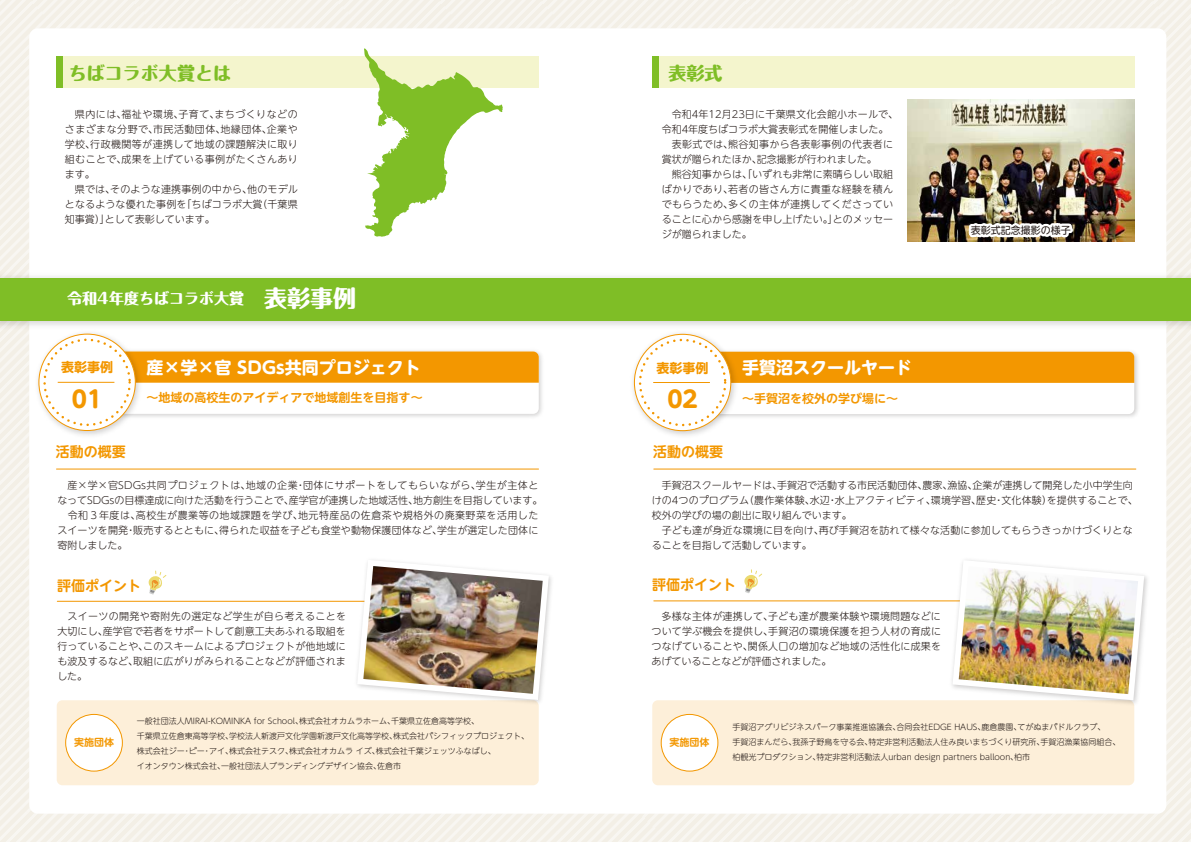
<style>
.page{position:relative;width:1191px;height:842px;background:#f3f0e7}
.page>*{position:absolute;margin:0;border:0;box-sizing:border-box;transform-origin:0 0}
.t1{font:700 23px "UD Shin M Go Pr 6 N";color:#f39700}
.t2{font:800 18px "Maru Fo Pro";color:#7fbe26}
.t3{font:700 17px "UD Shin M Go Pr 6 N";color:#fff}
.t4{font:800 15px "Maru Fo Pro";color:#fff}
.t5{font:700 14px "UD Shin M Go Pr 6 N De";color:#f39700}
.t6{font:700 13px "UD Shin M Go Pr 6 N";color:#f39700}
.t7{font:700 12px "UD Shin M Go Pr 6 N De";color:#f39700}
.t8{font:300 10px/15px "UD Shin M Go Pr 6 N";letter-spacing:.015em;color:#221815}
.t9{font:300 10px/15px "UD Shin M Go Pr 6 N";letter-spacing:.04em;color:#221815}
.t10{font:10px "UD Shin M Go Pr 6 N";color:#221815}
.t11{font:700 10px "UD Shin M Go Pr 6 N De";color:#f39700}
.t12{font:300 8px/15px "UD Shin M Go Pr 6 N";color:#221815}
.s1{font-size:23px}
</style>
<div class="page">
<div style="left:29px;top:28px;width:1137px;height:786px;background:#fff;border-radius:9px"></div>
<div style="left:57px;top:700px;width:482px;height:85px;background:#fdefd9;border-radius:6px"></div>
<img style="left:0;top:269px;width:1191px;height:64px">
<div style="left:0;top:278px;width:1191px;height:42px;background:#7fbe26"></div>
<div style="left:652px;top:57px;width:482px;height:31px;background:#f4f5cd"></div>
<div style="left:57px;top:57px;width:482px;height:31px;background:#f4f5cd"></div>
<div style="left:66px;top:714px;width:56px;height:57px;background:#fff;border-radius:50%"></div>
<div style="left:65px;top:714px;width:58px;height:58px;border:1px solid #f39700;border-radius:50%"></div>
<div style="left:652px;top:700px;width:482px;height:85px;background:#fdefd9;border-radius:6px"></div>
<div style="left:661px;top:714px;width:57px;height:57px;background:#fff;border-radius:50%"></div>
<div style="left:660px;top:714px;width:58px;height:58px;border:1px solid #f39700;border-radius:50%"></div>
<img style="left:146px;top:350px;width:396px;height:67px">
<div style="left:103px;top:351px;width:436px;height:63px;background:#fff;border-radius:6px"></div>
<div style="left:146px;top:351px;width:393px;height:32px;background:#f39700"></div>
<img style="left:31px;top:326px;width:115px;height:110px">
<div style="left:39px;top:334px;width:96px;height:96px;background:#fff;border-radius:50%"></div>
<div style="left:43px;top:339px;width:88px;height:87px;border:2px dashed #f39700;border-radius:50%"></div>
<svg style="left:148px;top:570px;width:19px;height:24px"></svg>
<svg style="left:744px;top:569px;width:18px;height:24px"></svg>
<hr style="left:58px;top:382px;width:56px;height:1px;background:#f39700">
<img style="left:741px;top:351px;width:397px;height:66px">
<div style="left:698px;top:352px;width:436px;height:62px;background:#fff;border-radius:6px"></div>
<div style="left:741px;top:352px;width:393px;height:31px;background:#f39700"></div>
<img style="left:626px;top:327px;width:115px;height:109px">
<div style="left:634px;top:334px;width:97px;height:97px;background:#fff;border-radius:50%"></div>
<div style="left:639px;top:339px;width:87px;height:87px;border:2px dashed #f39700;border-radius:50%"></div>
<hr style="left:653px;top:382px;width:57px;height:1px;background:#f39700">
<hr style="left:57px;top:601px;width:482px;height:1px;background:#f39700">
<hr style="left:654px;top:469px;width:481px;height:1px;background:#f39700">
<hr style="left:56px;top:469px;width:482px;height:1px;background:#f39700">
<hr style="left:654px;top:601px;width:481px;height:1px;background:#f39700">
<img style="left:946px;top:575px;width:202px;height:133px">
<svg style="left:952px;top:560px;width:192px;height:140px"></svg>
<img style="left:958px;top:566px;width:180px;height:128px">
<svg style="left:357px;top:560px;width:192px;height:140px"></svg>
<img style="left:363px;top:566px;width:180px;height:128px">
<svg style="left:364px;top:48px;width:139px;height:189px"></svg>
<div style="left:57px;top:57px;width:6px;height:31px;background:#7fbe26"></div>
<div style="left:652px;top:57px;width:6px;height:31px;background:#7fbe26"></div>
<img style="left:907px;top:99px;width:227px;height:142px">
<img style="left:965px;top:195px;width:111px;height:83px">
<h2 class="t2" style="left:69px;top:58px;width:164px">ちばコラボ大賞とは</h2>
<h2 class="t2" style="left:668px;top:58px;width:55px">表彰式</h2>
<p class="t9" style="left:65px;top:106px;width:234px">　県内には、福祉や環境、子育て、まちづくりなどのさまざまな分野で、市民活動団体、地縁団体、企業や学校、行政機関等が連携して地域の課題解決に取り組むことで、成果を上げている事例がたくさんあります。<br>　県では、そのような連携事例の中から、他のモデルとなるような優れた事例を「ちばコラボ大賞（千葉県知事賞）」として表彰しています。</p>
<p class="t8" style="left:661px;top:106px;width:238px">　令和4年12月23日に千葉県文化会館小ホールで、令和4年度ちばコラボ大賞表彰式を開催しました。　表彰式では、熊谷知事から各表彰事例の代表者に賞状が贈られたほか、記念撮影が行われました。<br>　熊谷知事からは、「いずれも非常に素晴らしい取組ばかりであり、若者の皆さん方に貴重な経験を積んでもらうため、多くの主体が連携してくださっていることに心から感謝を申し上げたい。」とのメッセージが贈られました。</p>
<h3 class="t4" style="left:67px;top:286px;width:290px">令和4年度ちばコラボ大賞　 <span class="s1">表彰事例</span></h3>
<h3 class="t6" style="left:61px;top:356px;width:53px">表彰事例</h3>
<h1 class="t1" style="left:72px;top:379px;width:32px">01</h1>
<h3 class="t5" style="left:56px;top:440px;width:71px">活動の概要</h3>
<h3 class="t3" style="left:147px;top:353px;width:276px">産×学×官 SDGs共同プロジェクト</h3>
<p class="t7" style="left:147px;top:388px;width:277px">～地域の高校生のアイディアで地域創生を目指す～</p>
<h3 class="t6" style="left:656px;top:356px;width:53px">表彰事例</h3>
<h1 class="t1" style="left:667px;top:380px;width:32px">02</h1>
<h3 class="t5" style="left:653px;top:440px;width:71px">活動の概要</h3>
<h3 class="t3" style="left:742px;top:353px;width:171px">手賀沼スクールヤード</h3>
<p class="t7" style="left:742px;top:388px;width:157px">～手賀沼を校外の学び場に～</p>
<p class="t10" style="left:970px;top:222px;width:101px">表彰式記念撮影の様子</p>
<p class="t8" style="left:57px;top:477px;width:487px">　産×学×官SDGs共同プロジェクトは、地域の企業・団体にサポートをしてもらいながら、学生が主体となってSDGsの目標達成に向けた活動を行うことで、産学官が連携した地域活性、地方創生を目指しています。　令和３年度は、高校生が農業等の地域課題を学び、地元特産品の佐倉茶や規格外の廃棄野菜を活用したスイーツを開発・販売するとともに、得られた収益を子ども食堂や動物保護団体など、学生が選定した団体に寄附しました。</p>
<h3 class="t5" style="left:57px;top:573px;width:85px">評価ポイント</h3>
<p class="t8" style="left:57px;top:608px;width:290px;text-align:justify">　スイーツの開発や寄附先の選定など学生が自ら考えることを大切にし、産学官で若者をサポートして創意工夫あふれる取組を行っていることや、このスキームによるプロジェクトが他地域にも波及するなど、取組に広がりがみられることなどが評価されました。</p>
<p class="t8" style="left:652px;top:477px;width:487px">　手賀沼スクールヤードは、手賀沼で活動する市民活動団体、農家、漁協、企業が連携して開発した小中学生向けの4つのプログラム（農作業体験、水辺・水上アクティビティ、環境学習、歴史・文化体験）を提供することで、校外の学びの場の創出に取り組んでいます。<br>　子ども達が身近な環境に目を向け、再び手賀沼を訪れて様々な活動に参加してもらうきっかけづくりとなることを目指して活動しています。</p>
<h3 class="t5" style="left:652px;top:573px;width:85px">評価ポイント</h3>
<p class="t8" style="left:651px;top:608px;width:291px;text-align:justify">　多様な主体が連携して、子ども達が農業体験や環境問題などについて学ぶ機会を提供し、手賀沼の環境保護を担う人材の育成につなげていることや、関係人口の増加など地域の活性化に成果をあげていることなどが評価されました。</p>
<p class="t12" style="left:137px;top:713px;width:394px">一般社団法人MIRAI-KOMINKA for School、株式会社オカムラホーム、千葉県立佐倉高等学校、<br>千葉県立佐倉東高等学校、学校法人新渡戸文化学園新渡戸文化高等学校、株式会社パシフィックプロジェクト、株式会社ジー・ピー・アイ、株式会社テスク、株式会社オカムラ イズ、株式会社千葉ジェッツふなばし、<br>イオンタウン株式会社、一般社団法人ブランディングデザイン協会、佐倉市</p>
<p class="t11" style="left:74px;top:733px;width:41px">実施団体</p>
<p class="t11" style="left:669px;top:733px;width:41px">実施団体</p>
<p class="t12" style="left:732px;top:719px;width:390px">手賀沼アグリビジネスパーク事業推進協議会、合同会社EDGE HAUS、鹿倉農園、てがぬまパドルクラブ、<br>手賀沼まんだら、我孫子野鳥を守る会、特定非営利活動法人住み良いまちづくり研究所、手賀沼漁業協同組合、柏観光プロダクション、特定非営利活動法人urban design partners balloon、柏市</p>
</div>
